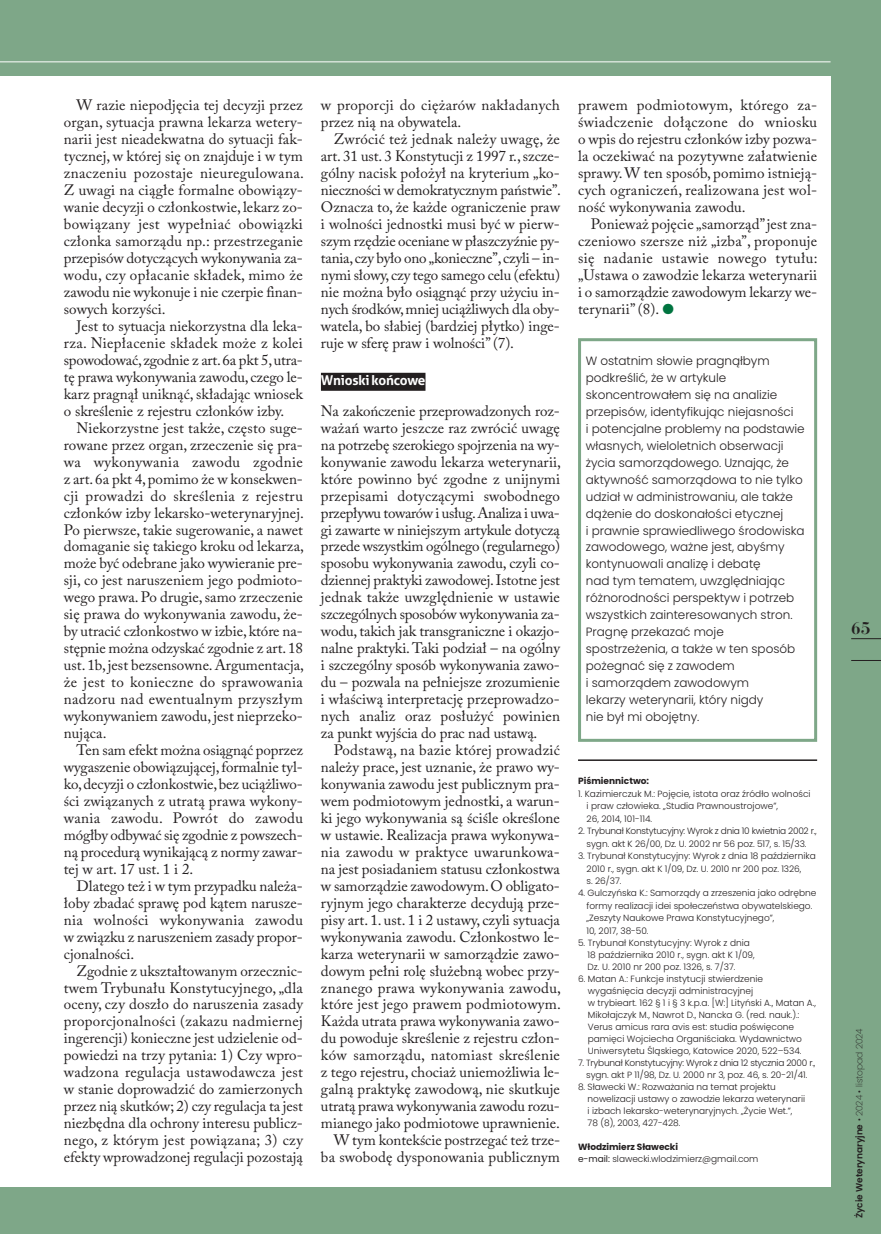
<style>
.page{position:relative;width:881px;height:1234px;background:#fff}
.page>*{position:absolute;margin:0;border:0;box-sizing:border-box;transform-origin:0 0}
.t1{font:700 18px "Bauer Bodni EU";color:#231f20}
.t2{font:15px/17px "Adobe Caslon Pro";color:#231f20;text-align:justify}
.t3{font:700 13.5px "Aller";letter-spacing:-.015em;color:#fff}
.t4{font:300 12px/17px "Poppins";letter-spacing:-.005em;color:#231f20}
.t5{font:300 9px/12px "Poppins";letter-spacing:-.005em;color:#231f20}
.t6{font:300 9px/12.5px "Poppins";letter-spacing:-.03em;color:#231f20;text-align:center}
.t7{font:600 9px "Poppins";color:#231f20}
.t8{font:700 9px "Poppins";color:#231f20}
.s1{color:#007440}
.s2{font-weight:700}
.s3{font-weight:400}
.s4{font-weight:200}
</style>
<div class="page">
<div style="left:0;top:0;width:880px;height:1233px;background:#7ea788"></div>
<div style="left:0;top:77px;width:830px;height:1109px;background:#fff"></div>
<hr style="left:0;top:62px;width:830px;height:1px;background:#fff">
<hr style="left:850px;top:638px;width:30px;height:1px;background:#231f20">
<hr style="left:850px;top:660px;width:30px;height:1px;background:#231f20">
<div style="left:321px;top:373px;width:104px;height:18px;background:#231f20"></div>
<hr style="left:578px;top:759px;width:238px;height:1px;background:#231f20">
<div style="left:578px;top:338px;width:238px;height:403px;border:3px solid #7ea788"></div>
<p class="t2" style="left:64px;top:99px;width:241px;text-indent:13px">W ra zie nie pod ję cia tej de cy zji przez or gan, sy tu acja praw na le ka rza we te ry - na rii jest nie ade kwat na do sy tu acji fak - tycz nej, w któ rej się on znaj du je i w tym zna cze niu po zo sta je nie ure gu lo wa na.<br>Z uwa gi na cią głe for mal ne obo wią zy - wa nie de cy zji o człon ko stwie, le karz zo - bo wią za ny jest wy peł niać obo wiąz ki człon ka sa mo rzą du np.: prze strze ga nie prze pi sów do ty czą cych wy ko ny wa nia za - wo du, czy opła ca nie skła dek, mi mo że za wo du nie wy ko nu je i nie czer pie fi nan - so wych ko rzy ści.</p>
<p class="t2" style="left:64px;top:319px;width:240px;text-indent:13px">Jest to sy tu acja nie ko rzyst na dla le ka - rza. Nie pła ce nie skła dek mo że z ko lei spo wo do wać, zgod nie z art. 6a pkt 5, utra - tę pra wa wy ko ny wa nia za wo du, cze go le - karz pra gnął unik nąć, skła da jąc wnio sek o skre śle nie z re je stru człon ków izby.</p>
<p class="t2" style="left:64px;top:421px;width:241px;text-indent:13px">Nie ko rzyst ne jest tak że, czę sto su ge - ro wa ne przez or gan, zrze cze nie się pra - wa wy ko ny wa nia za wo du zgod nie z art. 6a pkt 4, po mi mo że w kon se kwen - cji pro wa dzi do skre śle nia z re je stru człon ków izby le kar sko -we te ry na ryj nej.<br>Po pierw sze, ta kie su ge ro wa nie, a na wet do ma ga nie się ta kie go kro ku od le ka rza, mo że być ode bra ne ja ko wy wie ra nie pre - sji, co jest na ru sze niem je go pod mio to - we go pra wa. Po dru gie, sa mo zrze cze nie się pra wa do wy ko ny wa nia za wo du, że - by utra cić człon ko stwo w izbie, któ re na - stęp nie moż na od zy skać zgod nie z art. 18 ust. 1b, jest bez sen sow ne. Ar gu men ta cja, że jest to ko niecz ne do spra wo wa nia nad zo ru nad ewen tu al nym przy szłym wy ko ny wa niem za wo du, jest nie prze ko - nu ją ca.</p>
<p class="t2" style="left:64px;top:743px;width:240px;text-indent:13px">Ten sam efekt moż na osią gnąć po przez wy ga sze nie obo wią zu ją cej, for mal nie tyl - ko, de cy zji o człon ko stwie, bez uciąż li wo - ści zwią za nych z utra tą pra wa wy ko ny - wa nia za wo du. Po wrót do za wo du mógł by od by wać się zgod nie z po wszech - ną pro ce du rą wy ni ka ją cą z nor my za war - tej w art. 17 ust. 1 i 2.</p>
<p class="t2" style="left:64px;top:878px;width:240px;text-indent:13px">Dla te go też i w tym przy pad ku na le ża - ło by zba dać spra wę pod ką tem na ru sze - nia wol no ści wy ko ny wa nia za wo du w związ ku z na ru sze niem za sa dy pro por - cjo nal no ści.</p>
<p class="t2" style="left:64px;top:963px;width:240px;text-indent:13px">Zgod nie z ukształ to wa nym orzecz nic - twem Try bu na łu Kon sty tu cyj ne go, „dla oce ny, czy do szło do na ru sze nia za sa dy pro por cjo nal no ści (za ka zu nad mier nej in ge ren cji) ko niecz ne jest udzie le nie od - po wie dzi na trzy py ta nia: 1) Czy wpro - wa dzo na re gu la cja usta wo daw cza jest w sta nie do pro wa dzić do za mie rzo nych przez nią skut ków; 2) czy re gu la cja ta jest nie zbęd na dla ochro ny in te re su pu blicz - ne go, z któ rym jest po wią za na; 3) czy efek ty wpro wa dzo nej re gu la cji po zo sta ją</p>
<p class="t2" style="left:321px;top:99px;width:240px">w pro por cji do cię ża rów na kła da nych przez nią na oby wa te la.</p>
<p class="t2" style="left:321px;top:132px;width:241px;text-indent:13px">Zwró cić też jed nak na le ży uwa gę, że art. 31 ust. 3 Kon sty tu cji z 1997 r., szcze - gól ny na cisk po ło żył na kry te rium „ko - niecz no ści w de mo kra tycz nym pań stwie”.<br>Ozna cza to, że każ de ogra ni cze nie praw i wol no ści jed nost ki mu si być w pierw - szym rzę dzie oce nia ne w płasz czyź nie py - ta nia, czy by ło ono „ko niecz ne”, czy li – in - ny mi sło wy, czy te go sa me go ce lu (efek tu) nie moż na by ło osią gnąć przy uży ciu in - nych środ ków, mniej uciąż li wych dla oby - wa te la, bo sła biej (bar dziej płyt ko) in ge - ru je w sfe rę praw i wol no ści” (7).</p>
<p class="t3" style="left:321px;top:374px;width:106px">Wnio ski koń co we</p>
<p class="t2" style="left:321px;top:404px;width:241px">Na za koń cze nie prze pro wa dzo nych roz - wa żań war to jesz cze raz zwró cić uwa gę na po trze bę sze ro kie go spoj rze nia na wy - ko ny wa nie za wo du le ka rza we te ry na rii, któ re po win no być zgod ne z unij ny mi prze pi sa mi do ty czą cy mi swo bod ne go prze pły wu to wa rów i usług. Ana li za i uwa - gi za war te w ni niej szym ar ty ku le do ty czą przede wszyst kim ogól ne go (re gu lar ne go) spo so bu wy ko ny wa nia za wo du, czy li co - dzien nej prak ty ki za wo do wej. Istot ne jest jed nak tak że uwzględ nie nie w usta wie szcze gól nych spo so bów wy ko ny wa nia za - wo du, ta kich jak trans gra nicz ne i oka zjo - nal ne prak ty ki. Ta ki po dział – na ogól ny i szcze gól ny spo sób wy ko ny wa nia za wo - du – po zwa la na peł niej sze zro zu mie nie i wła ści wą in ter pre ta cję prze pro wa dzo - nych ana liz oraz po słu żyć po wi nien za punkt wyj ścia do prac nad usta wą.</p>
<p class="t2" style="left:321px;top:743px;width:241px;text-align:right">Pod sta wą, na ba zie któ rej pro wa dzić na le ży pra ce, jest uzna nie, że pra wo wy - ko ny wa nia za wo du jest pu blicz nym pra - wem pod mio to wym jed nost ki, a wa run - ki je go wy ko ny wa nia są ści śle okre ślo ne w usta wie. Re ali za cja pra wa wy ko ny wa - nia za wo du w prak ty ce uwa run ko wa - na jest po sia da niem sta tu su człon ko stwa w sa mo rzą dzie za wo do wym. O ob li ga to - ryj nym je go cha rak te rze de cy du ją prze - pi sy art. 1. ust. 1 i 2 usta wy, czy li sy tu acja wy ko ny wa nia za wo du. Człon ko stwo le - ka rza we te ry na rii w sa mo rzą dzie za wo - do wym peł ni ro lę słu żeb ną wo bec przy - zna ne go pra wa wy ko ny wa nia za wo du, któ re jest je go pra wem pod mio to wym.<br>Każ da utra ta pra wa wy ko ny wa nia za wo - du po wo du je skre śle nie z re je stru człon - ków sa mo rzą du, na to miast skre śle nie z te go re je stru, cho ciaż unie moż li wia le - gal ną prak ty kę za wo do wą, nie skut ku je utra tą pra wa wy ko ny wa nia za wo du ro zu - mia ne go ja ko pod mio to we upraw nie nie.<br>W tym kon tek ście po strze gać też trze - ba swo bo dę dys po no wa nia pu blicz nym</p>
<p class="t2" style="left:578px;top:99px;width:240px">pra wem pod mio to wym, któ re go za - świad cze nie do łą czo ne do wnio sku o wpis do re je stru człon ków izby po zwa - la ocze ki wać na po zy tyw ne za ła twie nie spra wy. W ten spo sób, po mi mo ist nie ją - cych ogra ni czeń, re ali zo wa na jest wol - ność wy ko ny wa nia za wo du.</p>
<p class="t2" style="left:578px;top:217px;width:241px;text-indent:13px">Po nie waż po ję cie „sa mo rząd” jest zna - cze nio wo szer sze niż „izba”, pro po nu je się nada nie usta wie no we go ty tu łu: „Usta wa o za wo dzie le ka rza we te ry na rii i o sa mo rzą dzie za wo do wym le ka rzy we - te ry na rii” (8). <span class="s1">●</span></p>
<p class="t4" style="left:585px;top:353px;width:220px">W ostatnim słowie pragnąłbym podkreślić, że w artykule skoncentrowałem się na analizie przepisów, identyfikując niejasności<br>i potencjalne problemy na podstawie własnych, wieloletnich obserwacji życia samorządowego. Uznając, że aktywność samorządowa to nie tylko udział w administrowaniu, ale także dążenie do doskonałości etycznej<br>i prawnie sprawiedliwego środowiska zawodowego, ważne jest, abyśmy kontynuowali analizę i debatę<br>nad tym tematem, uwzględniając różnorodności perspektyw i potrzeb wszystkich zainteresowanych stron.<br>Pragnę przekazać moje spostrzeżenia, a także w ten sposób pożegnać się z zawodem<br>i samorządem zawodowym<br>lekarzy weterynarii, który nigdy<br>nie był mi obojętny.</p>
<p class="t8" style="left:578px;top:775px;width:72px">Piśmiennictwo:</p>
<p class="t5" style="left:586px;top:788px;width:225px;line-height:12.5px;text-indent:-9px">1. Kazimierczuk M.: Pojęcie, istota oraz źródło wolności i praw człowieka. „Studia Prawnoustrojowe”,<br>26, 2014, 101-114.</p>
<p class="t6" style="left:578px;top:825px;width:240px">2. Trybunał Konstytucyjny: Wyrok z dnia 10 kwietnia 2002 r., sygn. akt K 26/00, Dz. U. 2002 nr 56 poz. 517, s. 15/33.</p>
<p class="t5" style="left:586px;top:850px;width:230px;line-height:12.5px;text-indent:-9px">3. Trybunał Konstytucyjny: Wyrok z dnia 18 października<br>2010 r., sygn. akt K 1/09, Dz. U. 2010 nr 200 poz. 1326,<br>s. 26/37.</p>
<p class="t5" style="left:586px;top:887px;width:231px;line-height:12.5px;text-indent:-9px">4. Gulczyńska K.: Samorządy a zrzeszenia jako odrębne formy realizacji idei społeczeństwa obywatelskiego. „Zeszyty Naukowe Prawa Konstytucyjnego”,<br>10, 2017, 38-50.</p>
<p class="t5" style="left:587px;top:937px;width:168px;text-indent:-10px">5. Trybunał Konstytucyjny: Wyrok z dnia<br>18 października 2010 r., sygn. akt K 1/09,<br>Dz. U. 2010 nr 200 poz. 1326, s. 7/37.</p>
<p class="t5" style="left:587px;top:973px;width:229px;text-indent:-10px">6. Matan A.: Funkcje instytucji stwierdzenie wygaśnięcia decyzji administracyjnej<br>w trybieart. 162 § 1 i § 3 k.p.a. [W:] Lityński A., Matan A., Mikołajczyk M., Nawrot D., Nancka G. (red. nauk.).:<br>Verus amicus rara avis est: studia poświęcone pamięci Wojciecha Organiściaka. Wydawnictwo Uniwersytetu Śląskiego, Katowice 2020, 522–534.</p>
<p class="t6" style="left:578px;top:1057px;width:238px;line-height:12px">7. Trybunał Konstytucyjny: Wyrok z dnia 12 stycznia 2000 r., sygn. akt P 11/98, Dz. U. 2000 nr 3, poz. 46, s. 20-21/41.</p>
<p class="t5" style="left:587px;top:1081px;width:219px;text-indent:-10px">8. Sławecki W.: Rozważania na temat projektu nowelizacji ustawy o zawodzie lekarza weterynarii i izbach lekarsko-weterynaryjnych. „Życie Wet.”,<br>78 (8), 2003, 427-428.</p>
<p class="t5" style="left:578px;top:1141px;width:182px"><span class="s2">Włodzimierz Sławecki<br></span><span class="s3">e-mail:</span> slawecki.wlodzimierz@gmail.com</p>
<p class="t1" style="left:850px;top:616px;width:21px">65</p>
<p class="t7" style="left:853px;top:1217px;width:191px;rotate:-90deg">Życie Weterynaryjne <span class="s4">• 2024 • listopad 2024</span></p>
</div>
